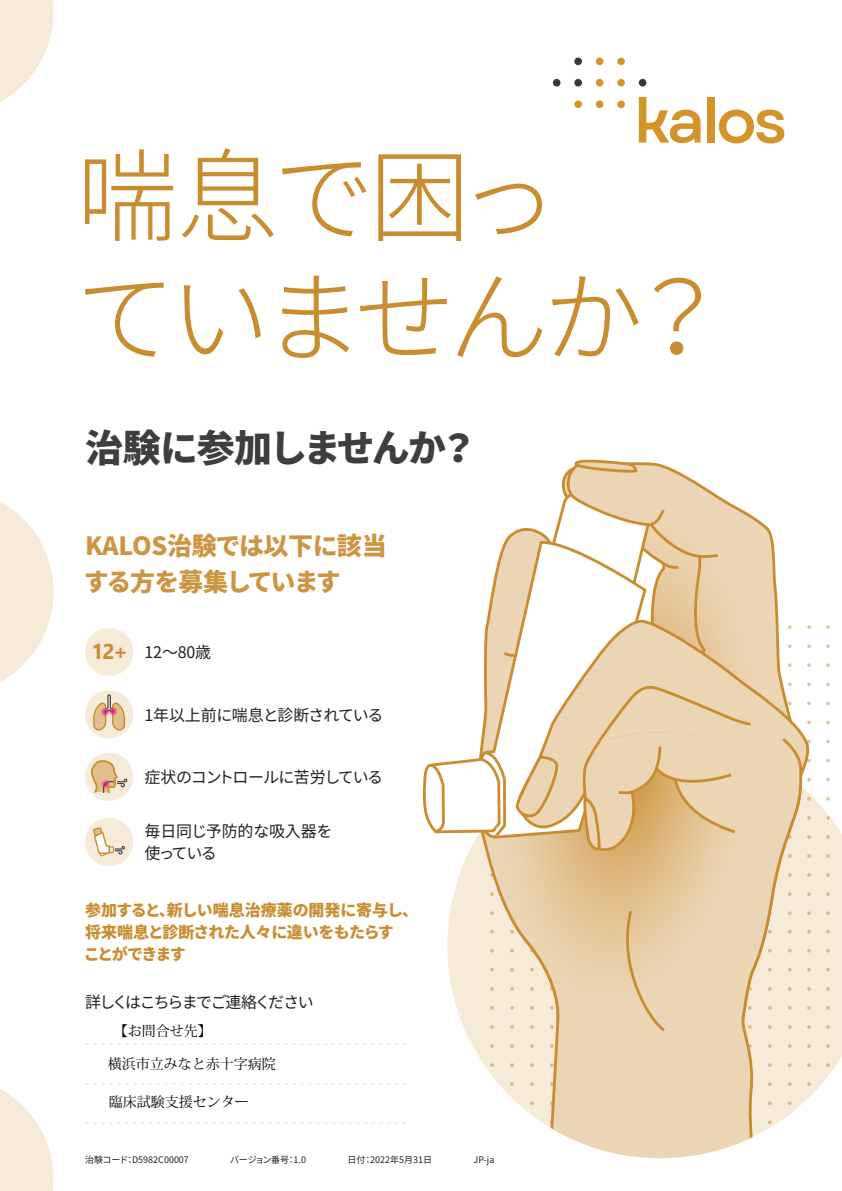
<style>
.page{position:relative;width:842px;height:1191px;background:#fff}
.page>*{position:absolute;margin:0;border:0;box-sizing:border-box;transform-origin:0 0}
.t1{font:300 101px/121.2px "Noto Sans CJ Kjp";letter-spacing:-.065em;color:#c98d30}
.t2{font:500 61.6px "Garet";letter-spacing:-.055em;color:#d39429}
.Intro_text_-_Cover{font:900 38px "Noto Sans CJ Kjp";letter-spacing:-.04em;color:#3e3e3f}
.Intro_text_-_Cover-2{font:900 25px/36px "Noto Sans CJ Kjp";letter-spacing:-.04em;color:#cd9541}
.t3{font:700 21.3px "Segoe UI";color:#c98d30}
.t4{font:900 16px/22px "Noto Sans CJ Kjp";letter-spacing:-.03em;color:#c98d30}
.Body{font:16px "Noto Sans CJ Kjp";letter-spacing:-.065em;color:#231f20}
.Body-2{font:16px/22px "Noto Sans CJ Kjp";letter-spacing:-.02em;color:#231f20}
.Body-3{font:16px "Noto Sans CJ Kjp";letter-spacing:-.035em;color:#231f20}
.Body-4{font:16px "Noto Sans CJ Kjp";letter-spacing:-.1em;color:#231f20}
.t5{font:14px "Koz Min Pr 6 N";color:#000}
.t6{font:9px "Noto Sans CJ Kjp";color:#231f20}
.t7{font:9px "Noto Sans CJ Kjp";letter-spacing:-.045em;color:#231f20}
</style>
<div class="page">
<svg style="left:447px;top:743px;width:395px;height:352px;fill:#f6ead8"></svg>
<svg style="left:0;top:501px;width:54px;height:181px"></svg>
<svg style="left:0;top:0;width:54px;height:102px"></svg>
<svg style="left:0;top:1089px;width:54px;height:102px"></svg>
<svg style="left:826px;top:720px;width:4px;height:4px"></svg>
<svg style="left:826px;top:701px;width:4px;height:4px"></svg>
<svg style="left:826px;top:682px;width:4px;height:4px"></svg>
<svg style="left:826px;top:663px;width:4px;height:4px"></svg>
<svg style="left:826px;top:644px;width:4px;height:4px"></svg>
<svg style="left:826px;top:625px;width:4px;height:4px"></svg>
<svg style="left:826px;top:778px;width:4px;height:3px"></svg>
<svg style="left:826px;top:758px;width:4px;height:4px"></svg>
<svg style="left:826px;top:739px;width:4px;height:4px"></svg>
<svg style="left:826px;top:911px;width:4px;height:4px"></svg>
<svg style="left:826px;top:892px;width:4px;height:4px"></svg>
<svg style="left:826px;top:873px;width:4px;height:4px"></svg>
<svg style="left:826px;top:854px;width:4px;height:4px"></svg>
<svg style="left:826px;top:835px;width:4px;height:4px"></svg>
<svg style="left:826px;top:816px;width:4px;height:3px"></svg>
<svg style="left:826px;top:797px;width:4px;height:3px"></svg>
<svg style="left:468px;top:840px;width:29px;height:180px;background:#f4e6d2"></svg>
<svg style="left:506px;top:527px;width:43px;height:12px"></svg>
<svg style="left:753px;top:625px;width:58px;height:107px"></svg>
<svg style="left:423px;top:539px;width:147px;height:301px"></svg>
<svg style="left:428px;top:539px;width:18px;height:301px"></svg>
<svg style="left:562px;top:466px;width:231px;height:258px"></svg>
<svg style="left:666px;top:560px;width:16px;height:9px"></svg>
<svg style="left:501px;top:644px;width:17px;height:23px"></svg>
<svg style="left:550px;top:459px;width:116px;height:170px"></svg>
<svg style="left:490px;top:929px;width:4px;height:4px"></svg>
<svg style="left:490px;top:987px;width:4px;height:3px"></svg>
<svg style="left:490px;top:967px;width:4px;height:4px"></svg>
<svg style="left:490px;top:948px;width:4px;height:4px"></svg>
<svg style="left:826px;top:929px;width:4px;height:4px"></svg>
<svg style="left:826px;top:987px;width:4px;height:3px"></svg>
<svg style="left:826px;top:967px;width:4px;height:4px"></svg>
<svg style="left:826px;top:948px;width:4px;height:4px"></svg>
<svg style="left:490px;top:1082px;width:4px;height:4px"></svg>
<svg style="left:490px;top:1063px;width:4px;height:4px"></svg>
<svg style="left:490px;top:1044px;width:4px;height:4px"></svg>
<svg style="left:490px;top:1025px;width:4px;height:3px"></svg>
<svg style="left:490px;top:1006px;width:4px;height:3px"></svg>
<svg style="left:826px;top:1082px;width:4px;height:4px"></svg>
<svg style="left:826px;top:1063px;width:4px;height:4px"></svg>
<svg style="left:826px;top:1044px;width:4px;height:4px"></svg>
<svg style="left:826px;top:1025px;width:4px;height:3px"></svg>
<svg style="left:826px;top:1006px;width:4px;height:3px"></svg>
<svg style="left:497px;top:841px;width:306px;height:317px;background:#eedabd"></svg>
<svg style="left:519px;top:841px;width:282px;height:38px;background:#e5c89d"></svg>
<svg style="left:478px;top:732px;width:333px;height:109px"></svg>
<svg style="left:570px;top:682px;width:183px;height:176px;background:#e6caa1"></svg>
<svg style="left:610px;top:907px;width:63px;height:127px;background:#e7cca4"></svg>
<div style="left:85px;top:628px;width:48px;height:48px;background:#f6ead8;border-radius:50%"></div>
<div style="left:85px;top:690px;width:48px;height:48px;background:#f6ead8;border-radius:50%"></div>
<svg style="left:93px;top:693px;width:33px;height:37px"></svg>
<div style="left:85px;top:752px;width:48px;height:49px;background:#f6ead8;border-radius:50%"></div>
<svg style="left:90px;top:759px;width:38px;height:35px"></svg>
<div style="left:85px;top:818px;width:48px;height:48px;background:#f6ead8;border-radius:50%"></div>
<svg style="left:93px;top:828px;width:32px;height:29px"></svg>
<svg style="left:85px;top:1083px;width:322px;height:1px"></svg>
<svg style="left:85px;top:1122px;width:322px;height:1px"></svg>
<div style="left:574px;top:79px;width:8px;height:7px;background:#343936;border-radius:50%"></div>
<div style="left:553px;top:79px;width:7px;height:7px;background:#343936;border-radius:50%"></div>
<div style="left:596px;top:79px;width:7px;height:7px;background:#d39429;border-radius:50%"></div>
<div style="left:617px;top:79px;width:8px;height:7px;background:#d39429;border-radius:50%"></div>
<div style="left:574px;top:58px;width:8px;height:7px;background:#343936;border-radius:50%"></div>
<div style="left:596px;top:58px;width:7px;height:7px;background:#d39429;border-radius:50%"></div>
<div style="left:617px;top:58px;width:8px;height:7px;background:#d39429;border-radius:50%"></div>
<div style="left:574px;top:100px;width:8px;height:8px;background:#d39429;border-radius:50%"></div>
<div style="left:596px;top:100px;width:7px;height:8px;background:#d39429;border-radius:50%"></div>
<div style="left:617px;top:100px;width:8px;height:8px;background:#d39429;border-radius:50%"></div>
<div style="left:639px;top:79px;width:7px;height:7px;background:#343936;border-radius:50%"></div>
<p class="t2" style="left:634px;top:83px;width:155px">kalos</p>
<p class="t1" style="left:75px;top:138px;width:655px">喘息で困っ<br>ていませんか？</p>
<p class="Intro_text_-_Cover" style="left:85px;top:426px;width:394px">治験に参加しませんか？</p>
<p class="Intro_text_-_Cover-2" style="left:84px;top:528px;width:304px">KALOS治験では以下に該当する方を募集しています</p>
<p class="t3" style="left:92px;top:631px;width:38px">12+</p>
<p class="Body" style="left:145px;top:643px;width:68px">12～80歳</p>
<p class="Body-3" style="left:145px;top:706px;width:240px">1年以上前に喘息と診断されている</p>
<p class="Body" style="left:145px;top:768px;width:240px">症状のコントロールに苦労している</p>
<p class="Body-2" style="left:145px;top:820px;width:189px">毎日同じ予防的な吸入器を使っている</p>
<p class="t4" style="left:84px;top:900px;width:336px">参加すると、新しい喘息治療薬の開発に寄与し、将来喘息と診断された人々に違いをもたらす<br>ことができます</p>
<p class="Body-4" style="left:85px;top:993px;width:230px">詳しくはこちらまでご連絡ください</p>
<p class="t5" style="left:114px;top:1023px;width:99px">【お問合せ先】</p>
<p class="t5" style="left:108px;top:1056px;width:169px">横浜市立みなと赤十字病院</p>
<p class="t5" style="left:109px;top:1094px;width:141px">臨床試験支援センター</p>
<p class="t6" style="left:85px;top:1154px;width:105px">治験コード：D5982C00007</p>
<p class="t7" style="left:230px;top:1154px;width:77px">バージョン番号：1.0</p>
<p class="t6" style="left:348px;top:1154px;width:86px">日付：2022年5月31日</p>
<p class="t6" style="left:473px;top:1154px;width:22px">JP-ja</p>
</div>
